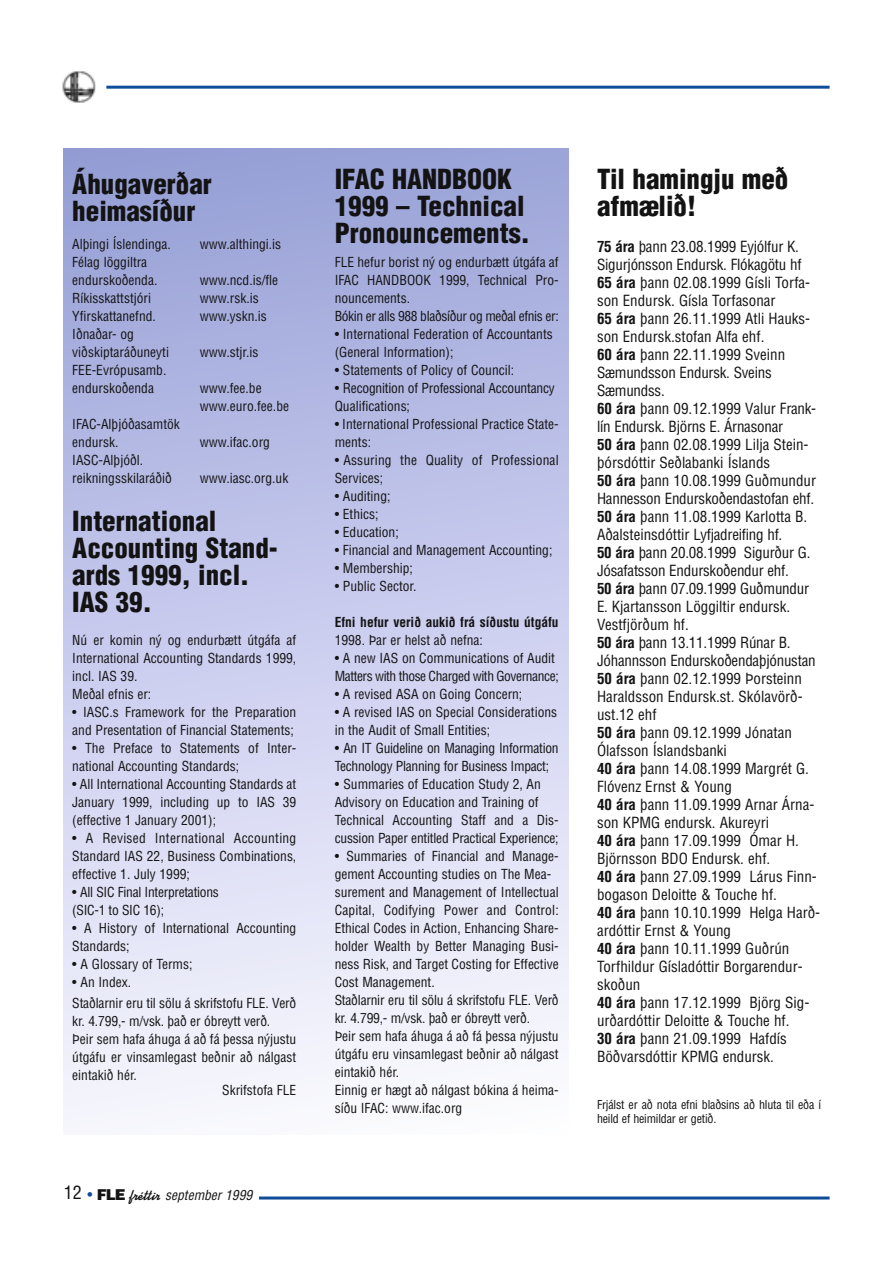
<style>
.page{position:relative;width:893px;height:1262px;background:#fff}
.page>*{position:absolute;margin:0;border:0;box-sizing:border-box;transform-origin:0 0}
.t1{font:900 condensed 27px/27px "Helvetica";color:#141314}
.t2{font:condensed 15px/18px "Helvetica";color:#141314}
.t3{font:condensed 13.5px/18px "Helvetica";color:#141314}
.t4{font:condensed 13.5px/18px "Helvetica";letter-spacing:-.02em;color:#141314}
.t5{font:condensed 13.5px/18px "Helvetica";letter-spacing:-.03em;color:#141314}
.t6{font:700 condensed 13.5px "Helvetica";color:#141314}
.t7{font:italic condensed 13.5px "Helvetica";color:#141314}
.t8{font:condensed 12px/13.5px "Helvetica";letter-spacing:-.015em;color:#141314}
.s1{font-style:normal;font-size:18px}
.s2{font-style:normal;font-size:15px;color:#104c99}
.s3{font-weight:900;font-style:normal;font-stretch:normal;font-size:15px}
.s4{font-family:"Koffee D";font-weight:700;font-style:normal;font-stretch:normal;font-size:15px}
.s5{font-weight:700}
</style>
<div class="page">
<div style="left:64px;top:149px;width:504px;height:986px;background:linear-gradient(to bottom,#99a1d9,#fcfbff)"></div>
<hr style="left:106px;top:86px;width:723px;height:3px;background:#104c99">
<hr style="left:259px;top:1196px;width:570px;height:3px;background:#104c99">
<img style="left:62px;top:71px;width:34px;height:32px">
<h1 class="t1" style="left:72px;top:172px;width:141px">Áhugaverðar heimasíður</h1>
<p class="t3" style="left:72px;top:236px;width:100px">Alþingi Íslendinga.</p>
<p class="t3" style="left:200px;top:236px;width:83px">www.althingi.is</p>
<p class="t3" style="left:72px;top:254px;width:87px">Félag löggiltra endurskoðenda.</p>
<p class="t3" style="left:200px;top:272px;width:80px">www.ncd.is/fle</p>
<p class="t3" style="left:72px;top:290px;width:80px">Ríkisskattstjóri</p>
<p class="t3" style="left:200px;top:290px;width:60px">www.rsk.is</p>
<p class="t3" style="left:72px;top:308px;width:85px">Yfirskattanefnd.</p>
<p class="t3" style="left:200px;top:308px;width:68px">www.yskn.is</p>
<p class="t3" style="left:72px;top:326px;width:98px">Iðnaðar- og viðskiptaráðuneyti</p>
<p class="t3" style="left:200px;top:344px;width:60px">www.stjr.is</p>
<p class="t3" style="left:72px;top:362px;width:96px">FEE-Evrópusamb. endurskoðenda</p>
<p class="t3" style="left:72px;top:416px;width:109px">IFAC-Alþjóðasamtök endursk.</p>
<p class="t3" style="left:200px;top:380px;width:91px">www.fee.be www.euro.fee.be</p>
<p class="t3" style="left:200px;top:434px;width:71px">www.ifac.org</p>
<p class="t3" style="left:72px;top:452px;width:101px">IASC-Alþjóðl. reikningsskilaráðið</p>
<p class="t3" style="left:200px;top:470px;width:90px">www.iasc.org.uk</p>
<h1 class="t1" style="left:72px;top:510px;width:207px">International<br>Accounting Stand&shy;ards 1999, incl.<br>IAS 39.</h1>
<p class="t3" style="left:72px;top:632px;width:225px">Nú er komin ný og endurbætt útgáfa af<br>International Accounting Standards 1999, incl. IAS 39.<br>Meðal efnis er:</p>
<p class="t3" style="left:72px;top:704px;width:225px">• IASC.s Framework for the Preparation and Presentation of Financial Statements;</p>
<p class="t3" style="left:72px;top:740px;width:225px">• The Preface to Statements of Inter&shy;national Accounting Standards;</p>
<p class="t3" style="left:72px;top:776px;width:225px;text-align:justify">• All International Accounting Standards at January 1999, including up to IAS 39 (effective 1 January 2001);</p>
<p class="t3" style="left:72px;top:830px;width:225px;text-align:justify">• A Revised International Accounting Standard IAS 22, Business Combinations, effective 1. July 1999;</p>
<p class="t4" style="left:72px;top:884px;width:148px">• All SIC Final Interpretations (SIC-1 to SIC 16);</p>
<p class="t3" style="left:72px;top:920px;width:225px">• A History of International Accounting<br>Standards;</p>
<p class="t3" style="left:72px;top:956px;width:122px">• A Glossary of Terms;</p>
<p class="t3" style="left:72px;top:973px;width:225px;line-height:21px">• An Index.<br>Staðlarnir eru til sölu á skrifstofu FLE. Verð</p>
<p class="t3" style="left:72px;top:1013px;width:225px">kr. 4.799,- m/vsk. það er óbreytt verð.<br>Þeir sem hafa áhuga á að fá þessa nýjustu útgáfu er vinsamlegast beðnir að nálgast eintakið hér.</p>
<p class="t3" style="left:222px;top:1082px;width:76px">Skrifstofa FLE</p>
<p class="t7" style="left:64px;top:1189px;width:190px"><span class="s1">12</span> <span class="s2">•</span> <span class="s3">FLE</span> <span class="s4">fréttir</span> september 1999</p>
<h1 class="t1" style="left:334px;top:168px;width:196px">IFAC HANDBOOK<br>1999 – Technical<br>Pronouncements.</h1>
<p class="t3" style="left:334px;top:254px;width:225px">FLE hefur borist ný og endurbætt útgáfa af IFAC HANDBOOK 1999, Technical Pro&shy;nouncements.<br>Bókin er alls 988 blaðsíður og meðal efnis er:</p>
<p class="t3" style="left:334px;top:326px;width:219px">• International Federation of Accountants (General Information);</p>
<p class="t3" style="left:334px;top:362px;width:181px">• Statements of Policy of Council:</p>
<p class="t3" style="left:334px;top:380px;width:222px">• Recognition of Professional Accountancy<br>Qualifications;</p>
<p class="t3" style="left:334px;top:416px;width:225px">• International Professional Practice State&shy;ments:</p>
<p class="t3" style="left:334px;top:452px;width:225px">• Assuring the Quality of Professional<br>Services;</p>
<p class="t3" style="left:334px;top:488px;width:57px">• Auditing;</p>
<p class="t3" style="left:334px;top:506px;width:45px">• Ethics;</p>
<p class="t3" style="left:334px;top:524px;width:66px">• Education;</p>
<p class="t3" style="left:334px;top:542px;width:219px">• Financial and Management Accounting;</p>
<p class="t3" style="left:334px;top:560px;width:80px">• Membership;</p>
<p class="t3" style="left:334px;top:578px;width:83px">• Public Sector.</p>
<p class="t6" style="left:334px;top:617px;width:225px">Efni hefur verið aukið frá síðustu útgáfu</p>
<p class="t3" style="left:334px;top:632px;width:150px">1998. Þar er helst að nefna:</p>
<p class="t5" style="left:334px;top:650px;width:225px">• A new IAS on Communications of Audit<br>Matters with those Charged with Governance;</p>
<p class="t3" style="left:334px;top:686px;width:189px">• A revised ASA on Going Concern;</p>
<p class="t3" style="left:334px;top:704px;width:224px">• A revised IAS on Special Considerations in the Audit of Small Entities;</p>
<p class="t4" style="left:334px;top:740px;width:225px">• An IT Guideline on Managing Information<br>Technology Planning for Business Impact;</p>
<p class="t3" style="left:334px;top:776px;width:225px">• Summaries of Education Study 2, An Advisory on Education and Training of Technical Accounting Staff and a Dis&shy;cussion Paper entitled Practical Experience;</p>
<p class="t3" style="left:334px;top:848px;width:225px">• Summaries of Financial and Manage&shy;gement Accounting studies on The Mea&shy;surement and Management of Intellectual Capital, Codifying Power and Control:<br>Ethical Codes in Action, Enhancing Share&shy;holder Wealth by Better Managing Busi&shy;ness Risk, and Target Costing for Effective Cost Management.<br>Staðlarnir eru til sölu á skrifstofu FLE. Verð kr. 4.799,- m/vsk. það er óbreytt verð.<br>Þeir sem hafa áhuga á að fá þessa nýjustu útgáfu eru vinsamlegast beðnir að nálgast eintakið hér.<br>Einnig er hægt að nálgast bókina á heima&shy;síðu IFAC: www.ifac.org</p>
<h1 class="t1" style="left:597px;top:168px;width:193px">Til hamingju með afmælið!</h1>
<p class="t2" style="left:597px;top:239px;width:225px"><span class="s5">75 ára</span> þann 23.08.1999 Eyjólfur K.<br>Sigurjónsson Endursk. Flókagötu hf<br><span class="s5">65 ára</span> þann 02.08.1999 Gísli Torfa&shy;son Endursk. Gísla Torfasonar<br><span class="s5">65 ára</span> þann 26.11.1999 Atli Hauks&shy;son Endursk.stofan Alfa ehf.<br><span class="s5">60 ára</span> þann 22.11.1999 Sveinn<br>Sæmundsson Endursk. Sveins<br>Sæmundss.<br><span class="s5">60 ára</span> þann 09.12.1999 Valur Frank&shy;lín Endursk. Björns E. Árnasonar<br><span class="s5">50 ára</span> þann 02.08.1999 Lilja Stein&shy;þórsdóttir Seðlabanki Íslands<br><span class="s5">50 ára</span> þann 10.08.1999 Guðmundur<br>Hannesson Endurskoðendastofan ehf.<br><span class="s5">50 ára</span> þann 11.08.1999 Karlotta B.<br>Aðalsteinsdóttir Lyfjadreifing hf.<br><span class="s5">50 ára</span> þann 20.08.1999 Sigurður G.<br>Jósafatsson Endurskoðendur ehf.<br><span class="s5">50 ára</span> þann 07.09.1999 Guðmundur<br>E. Kjartansson Löggiltir endursk.<br>Vestfjörðum hf.<br><span class="s5">50 ára</span> þann 13.11.1999 Rúnar B.<br>Jóhannsson Endurskoðendaþjónustan<br><span class="s5">50 ára</span> þann 02.12.1999 Þorsteinn<br>Haraldsson Endursk.st. Skólavörð&shy;ust.12 ehf<br><span class="s5">50 ára</span> þann 09.12.1999 Jónatan<br>Ólafsson Íslandsbanki<br><span class="s5">40 ára</span> þann 14.08.1999 Margrét G.<br>Flóvenz Ernst &amp; Young<br><span class="s5">40 ára</span> þann 11.09.1999 Arnar Árna&shy;son KPMG endursk. Akureyri<br><span class="s5">40 ára</span> þann 17.09.1999 Ómar H.<br>Björnsson BDO Endursk. ehf.<br><span class="s5">40 ára</span> þann 27.09.1999 Lárus Finn&shy;bogason Deloitte &amp; Touche hf.<br><span class="s5">40 ára</span> þann 10.10.1999 Helga Harð&shy;ardóttir Ernst &amp; Young<br><span class="s5">40 ára</span> þann 10.11.1999 Guðrún<br>Torfhildur Gísladóttir Borgarendur&shy;skoðun<br><span class="s5">40 ára</span> þann 17.12.1999 Björg Sig&shy;urðardóttir Deloitte &amp; Touche hf.<br><span class="s5">30 ára</span> þann 21.09.1999 Hafdís<br>Böðvarsdóttir KPMG endursk.</p>
<p class="t8" style="left:597px;top:1099px;width:225px">Frjálst er að nota efni blaðsins að hluta til eða í heild ef heimildar er getið.</p>
</div>
